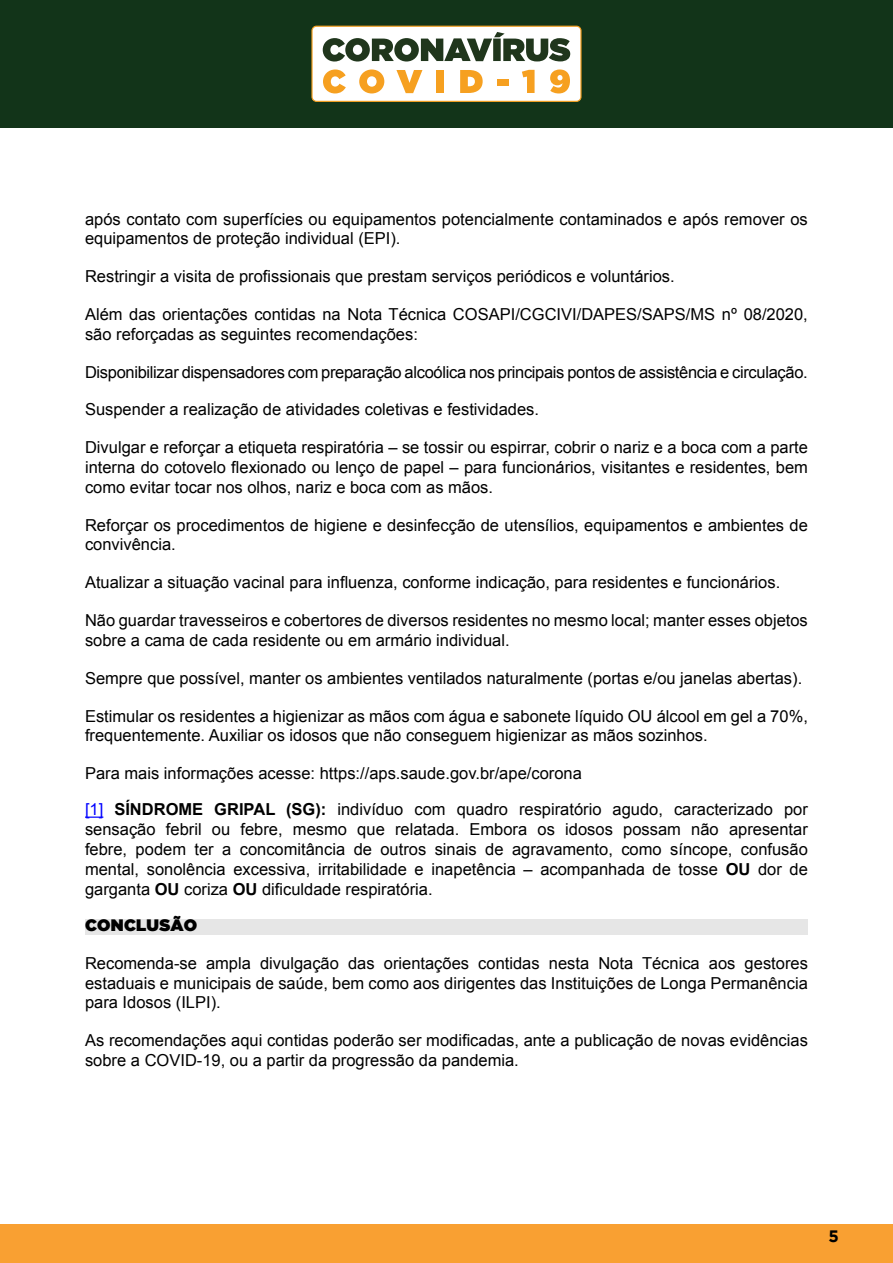
<style>
.page{position:relative;width:893px;height:1263px;background:#fff}
.page>*{position:absolute;margin:0;border:0;box-sizing:border-box;transform-origin:0 0}
.t1{font:16.5px/19.8px "Arial";color:#000}
.t2{font:16.5px "Arial";letter-spacing:-.02em;color:#000}
.t3{font:16.5px "Gotham Ultra";letter-spacing:.015em;color:#000}
.t4{font:700 16.5px "Gotham";color:#000}
.s1{color:#00f}
.s2{font-weight:700}
</style>
<div class="page">
<div style="left:0;top:1225px;width:893px;height:38px;background:#f9a032"></div>
<div style="left:0;top:0;width:893px;height:128px;background:#123419"></div>
<svg style="left:311px;top:26px;width:271px;height:76px"></svg>
<svg style="left:85px;top:816px;width:18px;height:2px"></svg>
<div style="left:85px;top:919px;width:723px;height:15px;background:#e6e6e6"></div>
<p class="t1" style="left:85px;top:209px;width:724px">após contato com superfícies ou equipamentos potencialmente contaminados e após remover os equipamentos de proteção individual (EPI).</p>
<p class="t1" style="left:85px;top:267px;width:591px">Restringir a visita de profissionais que prestam serviços periódicos e voluntários.</p>
<p class="t1" style="left:85px;top:304px;width:724px">Além das orientações contidas na Nota Técnica COSAPI/CGCIVI/DAPES/SAPS/MS nº 08/2020, são reforçadas as seguintes recomendações:</p>
<p class="t2" style="left:85px;top:361px;width:724px">Disponibilizar dispensadores com preparação alcoólica nos principais pontos de assistência e circulação.</p>
<p class="t1" style="left:85px;top:400px;width:455px">Suspender a realização de atividades coletivas e festividades.</p>
<p class="t1" style="left:85px;top:438px;width:724px;text-align:justify">Divulgar e reforçar a etiqueta respiratória – se tossir ou espirrar, cobrir o nariz e a boca com a parte interna do cotovelo flexionado ou lenço de papel – para funcionários, visitantes e residentes, bem como evitar tocar nos olhos, nariz e boca com as mãos.</p>
<p class="t1" style="left:85px;top:515px;width:724px">Reforçar os procedimentos de higiene e desinfecção de utensílios, equipamentos e ambientes de convivência.</p>
<p class="t1" style="left:85px;top:573px;width:697px">Atualizar a situação vacinal para influenza, conforme indicação, para residentes e funcionários.</p>
<p class="t1" style="left:85px;top:611px;width:724px">Não guardar travesseiros e cobertores de diversos residentes no mesmo local; manter esses objetos sobre a cama de cada residente ou em armário individual.</p>
<p class="t1" style="left:85px;top:668px;width:719px">Sempre que possível, manter os ambientes ventilados naturalmente (portas e/ou janelas abertas).</p>
<p class="t1" style="left:85px;top:706px;width:724px">Estimular os residentes a higienizar as mãos com água e sabonete líquido OU álcool em gel a 70%, frequentemente. Auxiliar os idosos que não conseguem higienizar as mãos sozinhos.</p>
<p class="t1" style="left:85px;top:764px;width:498px">Para mais informações acesse: https://aps.saude.gov.br/ape/corona</p>
<p class="t1" style="left:85px;top:800px;width:724px;text-align:justify"><span class="s1">[1]</span> <span class="s2">SÍNDROME GRIPAL (SG):</span> indivíduo com quadro respiratório agudo, caracterizado por sensação febril ou febre, mesmo que relatada. Embora os idosos possam não apresentar febre, podem ter a concomitância de outros sinais de agravamento, como síncope, confusão mental, sonolência excessiva, irritabilidade e inapetência – acompanhada de tosse <span class="s2">OU</span> dor de garganta <span class="s2">OU</span> coriza <span class="s2">OU</span> dificuldade respiratória.</p>
<p class="t3" style="left:85px;top:915px;width:114px">CONCLUSÃO</p>
<p class="t1" style="left:85px;top:953px;width:724px;text-align:justify">Recomenda-se ampla divulgação das orientações contidas nesta Nota Técnica aos gestores estaduais e municipais de saúde, bem como aos dirigentes das Instituições de Longa Permanência para Idosos (ILPI).</p>
<p class="t1" style="left:85px;top:1031px;width:724px">As recomendações aqui contidas poderão ser modificadas, ante a publicação de novas evidências sobre a COVID-19, ou a partir da progressão da pandemia.</p>
<p class="t4" style="left:828px;top:1227px;width:12px">5</p>
</div>
